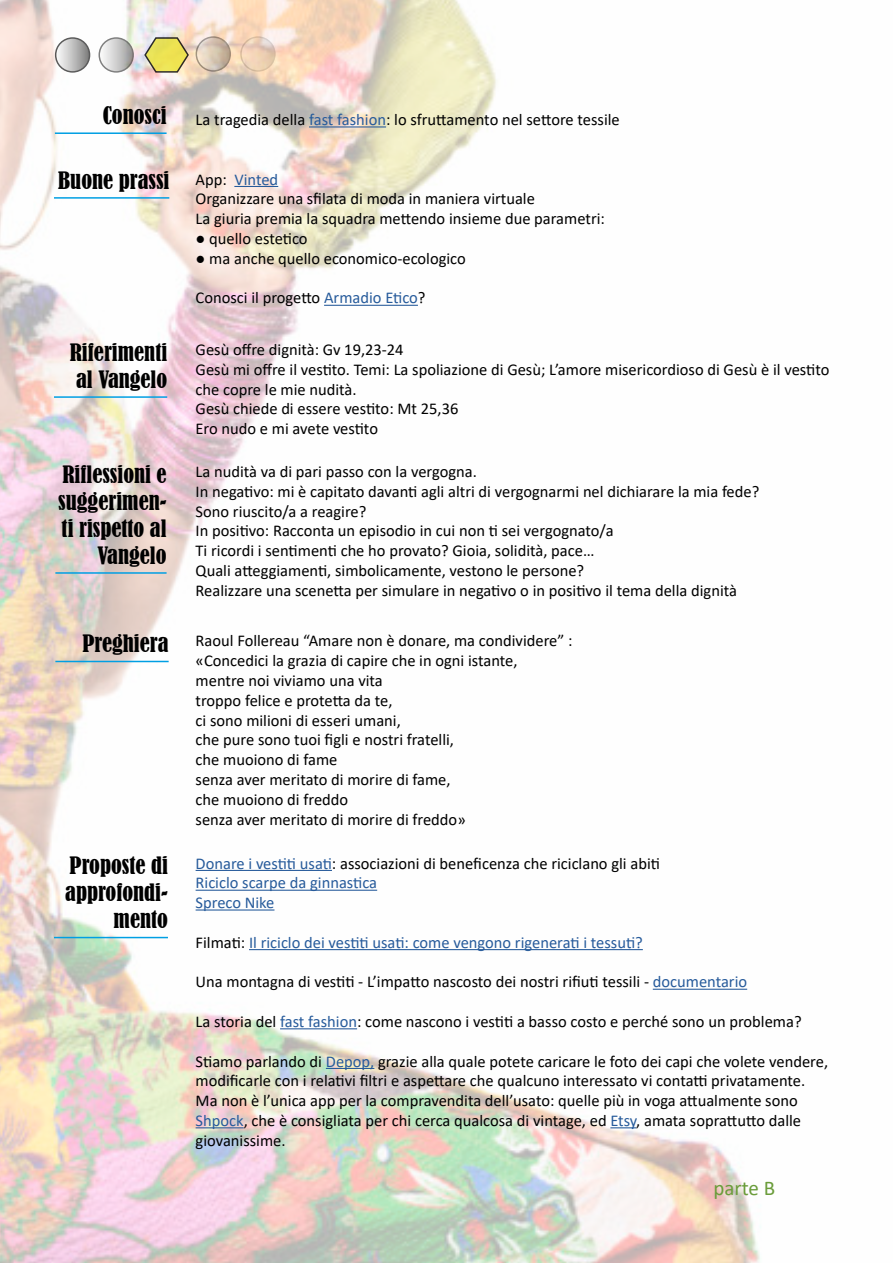
<style>
.page{position:relative;width:893px;height:1263px;background:#fff}
.page>*{position:absolute;margin:0;border:0;box-sizing:border-box;transform-origin:0 0}
.t1{font:condensed 22.5px/27px "Bernard";color:#000;text-align:right}
.t2{font:21px "Calibri";color:#6a9c3a}
.t3{font:16.5px/19.8px "Calibri";color:#000}
.t4{font:16.5px/19.8px "Calibri";color:#275b9b}
.s1{color:#275b9b}
.s2{color:#000}
</style>
<div class="page">
<img style="left:0;top:0;width:760px;height:1263px">
<hr style="left:196px;top:870px;width:136px;height:1px;background:#275b9b">
<hr style="left:196px;top:890px;width:181px;height:1px;background:#275b9b">
<hr style="left:196px;top:909px;width:78px;height:1px;background:#275b9b">
<hr style="left:249px;top:949px;width:394px;height:1px;background:#275b9b">
<hr style="left:653px;top:989px;width:94px;height:1px;background:#275b9b">
<hr style="left:280px;top:1028px;width:77px;height:1px;background:#275b9b">
<hr style="left:326px;top:1068px;width:48px;height:1px;background:#275b9b">
<hr style="left:196px;top:1127px;width:48px;height:1px;background:#275b9b">
<svg style="left:610px;top:1127px;width:26px;height:1px"></svg>
<hr style="left:54px;top:197px;width:115px;height:2px;background:#009fe3">
<hr style="left:55px;top:132px;width:112px;height:2px;background:#009fe3">
<hr style="left:54px;top:396px;width:113px;height:2px;background:#009fe3">
<hr style="left:55px;top:572px;width:112px;height:2px;background:#009fe3">
<hr style="left:55px;top:661px;width:114px;height:1px;background:#009fe3">
<hr style="left:54px;top:937px;width:114px;height:1px;background:#009fe3">
<hr style="left:309px;top:126px;width:77px;height:1px;background:#275b9b">
<hr style="left:234px;top:186px;width:44px;height:1px;background:#275b9b">
<hr style="left:324px;top:305px;width:94px;height:1px;background:#275b9b">
<svg style="left:196px;top:37px;width:34px;height:34px"></svg>
<div style="left:196px;top:36px;width:35px;height:36px;border:2px solid #000;border-radius:50%"></div>
<svg style="left:241px;top:37px;width:34px;height:34px"></svg>
<div style="left:240px;top:36px;width:36px;height:36px;border:2px solid #000;border-radius:50%"></div>
<svg style="left:99px;top:38px;width:34px;height:34px"></svg>
<div style="left:99px;top:37px;width:35px;height:36px;border:2px solid #000;border-radius:50%"></div>
<svg style="left:56px;top:38px;width:34px;height:34px"></svg>
<div style="left:55px;top:37px;width:35px;height:36px;border:2px solid #000;border-radius:50%"></div>
<svg style="left:143px;top:36px;width:47px;height:37px;background:#d8cc76"></svg>
<h1 class="t1" style="left:103px;top:102px;width:65px">Conosci</h1>
<h1 class="t1" style="left:58px;top:167px;width:113px">Buone prassi</h1>
<h1 class="t1" style="left:70px;top:339px;width:99px;text-align:left">Riferimenti al Vangelo</h1>
<h1 class="t1" style="left:58px;top:461px;width:110px">Riflessioni e suggerimen&shy;ti rispetto al<br>Vangelo</h1>
<h1 class="t1" style="left:82px;top:630px;width:88px">Preghiera</h1>
<h1 class="t1" style="left:65px;top:852px;width:104px">Proposte di approfondi&shy;mento</h1>
<p class="t3" style="left:196px;top:109px;width:426px">La tragedia della <span class="s1">fast fashion</span>: lo sfruttamento nel settore tessile</p>
<p class="t3" style="left:196px;top:169px;width:411px">App: <span class="s1">Vinted<br></span>Organizzare una sfilata di moda in maniera virtuale<br>La giuria premia la squadra mettendo insieme due parametri:</p>
<p class="t3" style="left:196px;top:228px;width:113px">● quello estetico</p>
<p class="t3" style="left:196px;top:248px;width:272px">● ma anche quello economico-ecologico</p>
<p class="t3" style="left:196px;top:288px;width:231px">Conosci il progetto <span class="s1">Armadio Etico</span>?</p>
<p class="t3" style="left:196px;top:339px;width:635px">Gesù offre dignità: Gv 19,23-24<br>Gesù mi offre il vestito. Temi: La spoliazione di Gesù; L’amore misericordioso di Gesù è il vestito che copre le mie nudità.<br>Gesù chiede di essere vestito: Mt 25,36<br>Ero nudo e mi avete vestito</p>
<p class="t3" style="left:196px;top:461px;width:565px">La nudità va di pari passo con la vergogna.<br>In negativo: mi è capitato davanti agli altri di vergognarmi nel dichiarare la mia fede?<br>Sono riuscito/a a reagire?<br>In positivo: Racconta un episodio in cui non ti sei vergognato/a<br>Ti ricordi i sentimenti che ho provato? Gioia, solidità, pace…<br>Quali atteggiamenti, simbolicamente, vestono le persone?<br>Realizzare una scenetta per simulare in negativo o in positivo il tema della dignità</p>
<p class="t3" style="left:196px;top:631px;width:378px">Raoul Follereau “Amare non è donare, ma condividere” : «Concedici la grazia di capire che in ogni istante,<br>mentre noi viviamo una vita<br>troppo felice e protetta da te,<br>ci sono milioni di esseri umani,<br>che pure sono tuoi figli e nostri fratelli,<br>che muoiono di fame<br>senza aver meritato di morire di fame,<br>che muoiono di freddo<br>senza aver meritato di morire di freddo»</p>
<p class="t4" style="left:196px;top:853px;width:466px">Donare i vestiti usati<span class="s2">: associazioni di beneficenza che riciclano gli abiti<br></span>Riciclo scarpe da ginnastica<br>Spreco Nike</p>
<p class="t4" style="left:196px;top:932px;width:449px"><span class="s2">Filmati:</span> Il riciclo dei vestiti usati: come vengono rigenerati i tessuti?</p>
<p class="t3" style="left:196px;top:971px;width:553px">Una montagna di vestiti - L’impatto nascosto dei nostri rifiuti tessili - <span class="s1">documentario</span></p>
<p class="t3" style="left:196px;top:1011px;width:608px">La storia del <span class="s1">fast fashion</span>: come nascono i vestiti a basso costo e perché sono un problema?</p>
<p class="t3" style="left:196px;top:1051px;width:634px">Stiamo parlando di <span class="s1">Depop,</span> grazie alla quale potete caricare le foto dei capi che volete vendere, modificarle con i relativi filtri e aspettare che qualcuno interessato vi contatti privatamente.<br>Ma non è l’unica app per la compravendita dell’usato: quelle più in voga attualmente sono <span class="s1">Shpock</span>, che è consigliata per chi cerca qualcosa di vintage, ed <span class="s1">Etsy</span>, amata soprattutto dalle giovanissime.</p>
<p class="t2" style="left:713px;top:1173px;width:63px">parte B</p>
</div>
